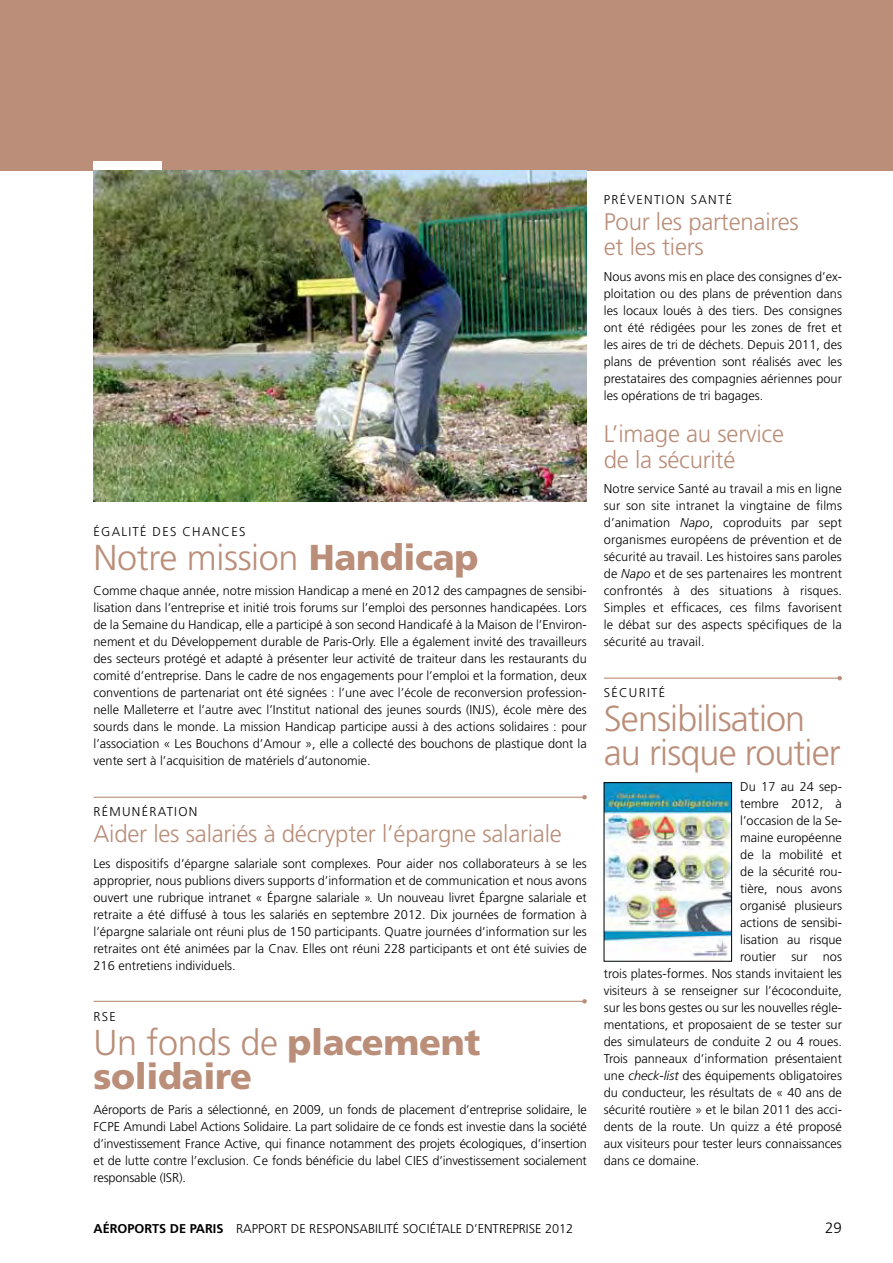
<style>
.page{position:relative;width:893px;height:1263px;background:#fff}
.page>*{position:absolute;margin:0;border:0;box-sizing:border-box;transform-origin:0 0}
.t1{font:300 36px/34px "Frutiger";letter-spacing:-.025em;color:#ba8e79}
.t2{font:900 36px/34px "Frutiger";letter-spacing:-.01em;color:#ba8e79}
.t3{font:300 24px/25.5px "Frutiger";letter-spacing:-.01em;color:#ba8e79}
.t4{font:300 15px "Frutiger";color:#000}
.t5{font:300 12.75px/17px "Frutiger";color:#000;text-align:justify}
.t6{font:300 12.75px "Frutiger";letter-spacing:.1em;color:#000}
.t7{font:700 12.75px "Frutiger";color:#000}
.s1{font-weight:900}
.s2{font-weight:300}
.s3{font-style:italic}
</style>
<div class="page">
<div style="left:0;top:0;width:893px;height:170px;background:#ba8e79"></div>
<hr style="left:94px;top:797px;width:491px;height:1px;background:#ba8e79">
<svg style="left:582px;top:795px;width:5px;height:4px"></svg>
<hr style="left:604px;top:678px;width:236px;height:1px;background:#ba8e79">
<svg style="left:837px;top:676px;width:5px;height:4px"></svg>
<hr style="left:94px;top:1001px;width:491px;height:1px;background:#ba8e79">
<svg style="left:582px;top:999px;width:5px;height:4px"></svg>
<div style="left:94px;top:162px;width:68px;height:8px;background:#fff"></div>
<img style="left:94px;top:170px;width:493px;height:332px">
<img style="left:606px;top:784px;width:124px;height:175px">
<div style="left:604px;top:782px;width:128px;height:179px;border:1px solid #000"></div>
<p class="t6" style="left:94px;top:524px;width:153px">ÉGALITÉ DES C HANC ES</p>
<h1 class="t1" style="left:94px;top:540px;width:386px">Notre mission <span class="s1">Handicap</span></h1>
<p class="t5" style="left:94px;top:582px;width:495px">Comme chaque année, notre mission Handicap a mené en 2012 des campagnes de sensibi&shy;lisation dans l’entreprise et initié trois forums sur l’emploi des personnes handicapées. Lors de la Semaine du Handicap, elle a participé à son second Handicafé à la Maison de l’Environ&shy;nement et du Développement durable de Paris-Orly. Elle a également invité des travailleurs des secteurs protégé et adapté à présenter leur activité de traiteur dans les restaurants du comité d’entreprise. Dans le cadre de nos engagements pour l’emploi et la formation, deux conventions de partenariat ont été signées : l’une avec l’école de reconversion profession&shy;nelle Malleterre et l’autre avec l’Institut national des jeunes sourds (INJS), école mère des sourds dans le monde. La mission Handicap participe aussi à des actions solidaires : pour l’association « Les Bouchons d’Amour », elle a collecté des bouchons de plastique dont la vente sert à l’acquisition de matériels d’autonomie.</p>
<p class="t6" style="left:94px;top:805px;width:105px">RÉMUNÉRATION</p>
<h2 class="t3" style="left:94px;top:821px;width:470px">Aider les salariés à décrypter l’épargne salariale</h2>
<p class="t5" style="left:94px;top:854px;width:495px">Les dispositifs d’épargne salariale sont complexes. Pour aider nos collaborateurs à se les approprier, nous publions divers supports d’information et de communication et nous avons ouvert une rubrique intranet « Épargne salariale ». Un nouveau livret Épargne salariale et retraite a été diffusé à tous les salariés en septembre 2012. Dix journées de formation à l’épargne salariale ont réuni plus de 150 participants. Quatre journées d’information sur les retraites ont été animées par la Cnav. Elles ont réuni 228 participants et ont été suivies de 216 entretiens individuels.</p>
<p class="t5" style="left:94px;top:1008px;width:24px">RSE</p>
<h1 class="t2" style="left:94px;top:1024px;width:388px"><span class="s2">Un fonds de</span> placement solidaire</h1>
<p class="t5" style="left:94px;top:1101px;width:495px">Aéroports de Paris a sélectionné, en 2009, un fonds de placement d’entreprise solidaire, le FCPE Amundi Label Actions Solidaire. La part solidaire de ce fonds est investie dans la société d’investissement France Active, qui finance notamment des projets écologiques, d’insertion et de lutte contre l’exclusion. Ce fonds bénéficie du label CI ES d’investissement socialement responsable (ISR).</p>
<p class="t6" style="left:604px;top:192px;width:130px">PRÉVENTIO N SANTÉ</p>
<h2 class="t3" style="left:604px;top:209px;width:197px">Pour les partenaires et les tiers</h2>
<p class="t5" style="left:604px;top:268px;width:240px">Nous avons mis en place des consignes d’ex&shy;ploitation ou des plans de prévention dans les locaux loués à des tiers. Des consignes ont été rédigées pour les zones de fret et les aires de tri de déchets. Depuis 2011, des plans de prévention sont réalisés avec les prestataires des compagnies aériennes pour les opérations de tri bagages.</p>
<h2 class="t3" style="left:604px;top:421px;width:182px">L’image au service de la sécurité</h2>
<p class="t5" style="left:604px;top:480px;width:240px">Notre service Santé au travail a mis en ligne sur son site intranet la vingtaine de films d’animation <span class="s3">Napo</span>, coproduits par sept organismes européens de prévention et de sécurité au travail. Les histoires sans paroles de <span class="s3">Napo</span> et de ses partenaires les montrent confrontés à des situations à risques.<br>Simples et efficaces, ces films favorisent le débat sur des aspects spécifiques de la sécurité au travail.</p>
<p class="t5" style="left:604px;top:684px;width:63px">SÉC URITÉ</p>
<h1 class="t1" style="left:604px;top:702px;width:238px">Sensibilisation au risque routier</h1>
<p class="t5" style="left:740px;top:778px;width:103px">Du 17 au 24 sep-</p>
<p class="t5" style="left:740px;top:795px;width:103px">tembre 2012, à</p>
<p class="t5" style="left:740px;top:812px;width:103px">l’occasion de la Se-</p>
<p class="t5" style="left:740px;top:829px;width:103px">maine européenne</p>
<p class="t5" style="left:740px;top:846px;width:103px">de la mobilité et</p>
<p class="t5" style="left:740px;top:863px;width:103px">de la sécurité rou-</p>
<p class="t5" style="left:740px;top:880px;width:103px">tière, nous avons</p>
<p class="t5" style="left:740px;top:897px;width:103px">organisé plusieurs</p>
<p class="t5" style="left:740px;top:914px;width:103px">actions de sensibi-</p>
<p class="t5" style="left:740px;top:931px;width:103px">lisation au risque</p>
<p class="t5" style="left:740px;top:948px;width:103px">routier sur nos</p>
<p class="t5" style="left:604px;top:965px;width:240px">trois plates-formes. Nos stands invitaient les</p>
<p class="t5" style="left:604px;top:982px;width:240px">visiteurs à se renseigner sur l’écoconduite,</p>
<p class="t5" style="left:604px;top:999px;width:240px">sur les bons gestes ou sur les nouvelles régle-</p>
<p class="t5" style="left:604px;top:1016px;width:240px">mentations, et proposaient de se tester sur</p>
<p class="t5" style="left:604px;top:1033px;width:240px">des simulateurs de conduite 2 ou 4 roues.</p>
<p class="t5" style="left:604px;top:1050px;width:240px">Trois panneaux d’information présentaient</p>
<p class="t5" style="left:604px;top:1067px;width:240px">une <span class="s3">check-list</span> des équipements obligatoires</p>
<p class="t5" style="left:604px;top:1084px;width:240px">du conducteur, les résultats de « 40 ans de</p>
<p class="t5" style="left:604px;top:1101px;width:240px">sécurité routière » et le bilan 2011 des acci-</p>
<p class="t5" style="left:604px;top:1118px;width:240px">dents de la route. Un quizz a été proposé</p>
<p class="t5" style="left:604px;top:1135px;width:240px">aux visiteurs pour tester leurs connaissances</p>
<p class="t5" style="left:604px;top:1152px;width:97px">dans ce domaine.</p>
<p class="t7" style="left:94px;top:1221px;width:223px">AÉROPORTS DE PARIS <span class="s2">Rapport de resp</span></p>
<p class="t5" style="left:335px;top:1220px;width:150px">onsabilité sociétale d’entrepr</p>
<p class="t5" style="left:526px;top:1220px;width:49px">ise 2012</p>
<p class="t4" style="left:825px;top:1219px;width:18px">29</p>
</div>
